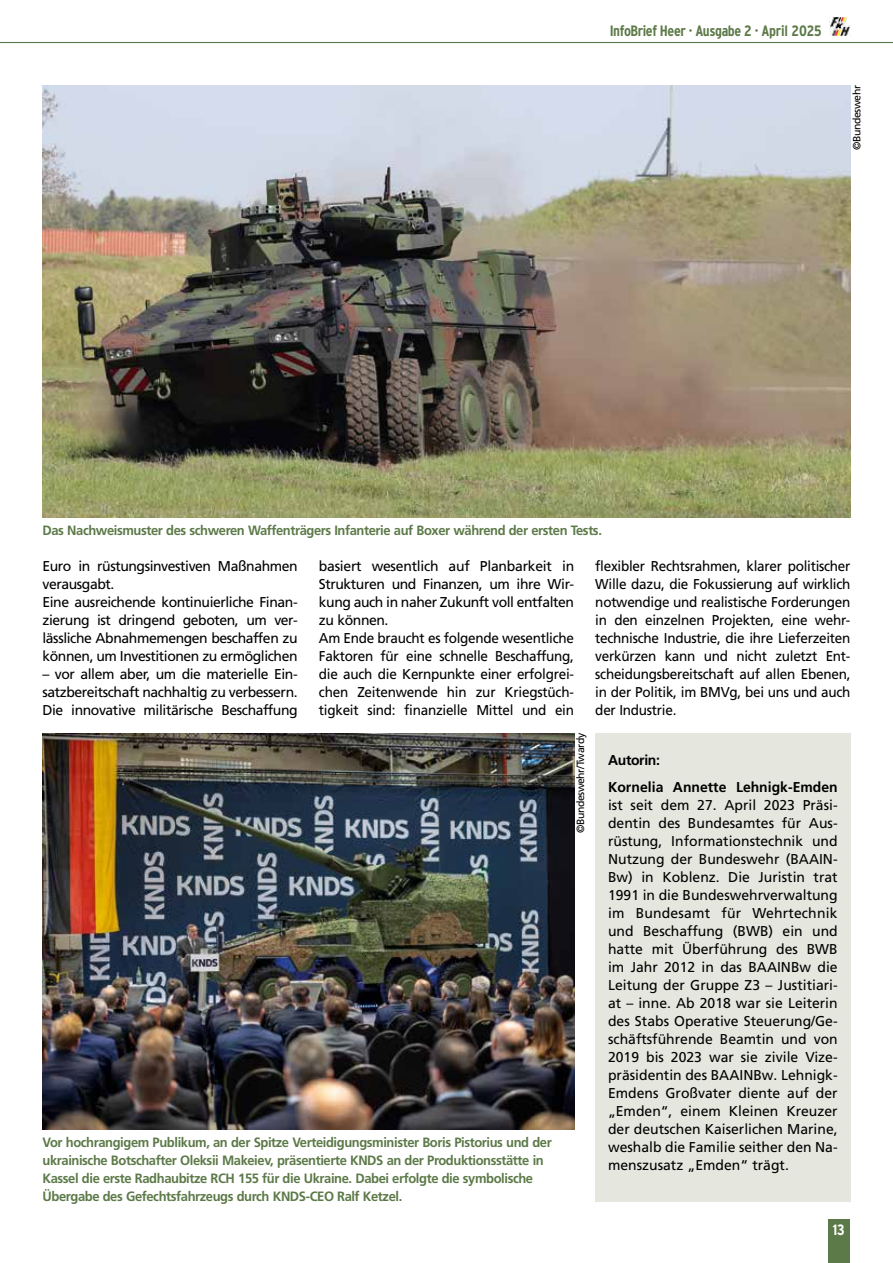
<style>
.page{position:relative;width:893px;height:1263px;background:#fff}
.page>*{position:absolute;margin:0;border:0;box-sizing:border-box;transform-origin:0 0}
.t1{font:700 condensed 15px "Interstate";letter-spacing:-.03em;color:#5c7948}
.t2{font:700 condensed 15px "Interstate";color:#fff}
.t3{font:14.25px/18px "Frutiger LT Pro";letter-spacing:-.03em;color:#000}
.t4{font:14.25px/18px "Frutiger LT Pro";letter-spacing:-.03em;color:#000;text-align:justify;scale:.95 1}
.t5{font:700 14.25px "Frutiger LT Pro";color:#000}
.t6{font:700 14.25px "Frutiger";letter-spacing:-.025em;color:#000}
.t7{font:700 13.5px/18px "Frutiger LT Pro";letter-spacing:-.03em;color:#5c7948;scale:.96 1}
.t8{font:10.5px "Frutiger LT Pro";letter-spacing:-.04em;color:#000}
</style>
<div class="page">
<hr style="left:0;top:42px;width:893px;height:1px;background:#5c7948">
<img style="left:829px;top:17px;width:21px;height:19px">
<div style="left:828px;top:1219px;width:21px;height:44px;background:#5c7948"></div>
<img style="left:43px;top:85px;width:807px;height:432px">
<div style="left:595px;top:733px;width:255px;height:468px;background:#e5e7df"></div>
<img style="left:43px;top:733px;width:531px;height:396px">
<p class="t1" style="left:610px;top:22px;width:213px">InfoBrief Heer · Ausgabe 2 · April 2025</p>
<p class="t8" style="left:851px;top:150px;width:66px;rotate:-90deg">©Bundeswehr</p>
<p class="t7" style="left:43px;top:521px;width:584px">Das Nachweismuster des schweren Waffenträgers Infanterie auf Boxer während der ersten Tests.</p>
<p class="t3" style="left:43px;top:557px;width:257px">Euro in rüstungsinvestiven Maßnahmen verausgabt.<br>Eine ausreichende kontinuierliche Finan&shy;zierung ist dringend geboten, um ver&shy;lässliche Abnahmemengen beschaffen zu können, um Investitionen zu ermöglichen</p>
<p class="t3" style="left:43px;top:665px;width:257px;text-align:justify">– vor allem aber, um die materielle Ein&shy;satzbereitschaft nachhaltig zu verbessern.<br>Die innovative militärische Beschaffung</p>
<p class="t3" style="left:319px;top:557px;width:257px">basiert wesentlich auf Planbarkeit in Strukturen und Finanzen, um ihre Wir&shy;kung auch in naher Zukunft voll entfalten zu können.<br>Am Ende braucht es folgende wesentliche Faktoren für eine schnelle Beschaffung, die auch die Kernpunkte einer erfolgrei&shy;chen Zeitenwende hin zur Kriegstüch&shy;tigkeit sind: finanzielle Mittel und ein</p>
<p class="t8" style="left:574px;top:833px;width:102px;rotate:-90deg">©Bundeswehr/Twardy</p>
<p class="t7" style="left:43px;top:1133px;width:532px">Vor hochrangigem Publikum, an der Spitze Verteidigungsminister Boris Pistorius und der ukrainische Botschafter Oleksii Makeiev, präsentierte KNDS an der Produktionsstätte in Kassel die erste Radhaubitze RCH 155 für die Ukraine. Dabei erfolgte die symbolische Übergabe des Gefechtsfahrzeugs durch KNDS-CEO Ralf Ketzel.</p>
<p class="t4" style="left:595px;top:557px;width:270px">flexibler Rechtsrahmen, klarer politischer Wille dazu, die Fokussierung auf wirklich notwendige und realistische Forderungen in den einzelnen Projekten, eine wehr&shy;technische Industrie, die ihre Lieferzeiten verkürzen kann und nicht zuletzt Ent&shy;scheidungsbereitschaft auf allen Ebenen, in der Politik, im BMVg, bei uns und auch der Industrie.</p>
<p class="t6" style="left:608px;top:752px;width:53px">Autorin:</p>
<p class="t5" style="left:608px;top:778px;width:231px">Kornelia Annette Lehnigk-Emden</p>
<p class="t3" style="left:608px;top:796px;width:231px;text-align:justify">ist seit dem 27. April 2023 Präsi&shy;dentin des Bundesamtes für Aus&shy;rüstung, Informationstechnik und Nutzung der Bundeswehr (BAAIN-Bw) in Koblenz. Die Juristin trat 1991 in die Bundeswehrverwaltung im Bundesamt für Wehrtechnik und Beschaffung (BWB) ein und hatte mit Überführung des BWB im Jahr 2012 in das BAAINBw die Leitung der Gruppe Z3 – Justitiari&shy;at – inne. Ab 2018 war sie Leiterin des Stabs Operative Steuerung/Ge&shy;schäftsführende Beamtin und von 2019 bis 2023 war sie zivile Vize&shy;präsidentin des BAAINBw. Lehnigk-Emdens Großvater diente auf der „Emden“, einem Kleinen Kreuzer der deutschen Kaiserlichen Marine, weshalb die Familie seither den Na&shy;menszusatz „Emden“ trägt.</p>
<p class="t2" style="left:833px;top:1221px;width:14px">13</p>
</div>
